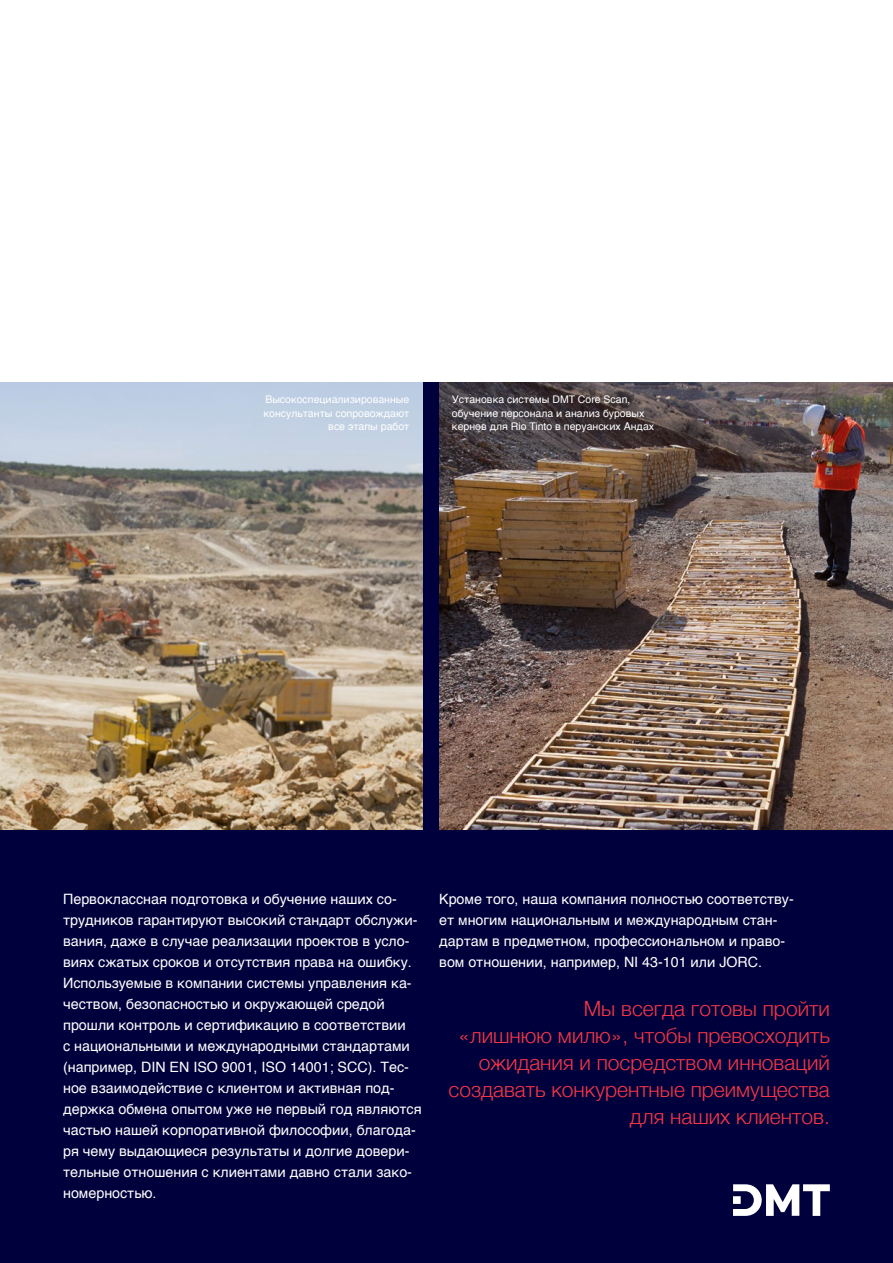
<style>
.page{position:relative;width:893px;height:1263px;background:#fff}
.page>*{position:absolute;margin:0;border:0;box-sizing:border-box;transform-origin:0 0}
.t1{font:300 21px/27px "Helvetica";color:#fa3746;text-align:right}
.t2{font:14.25px/21px "Helvetica";color:#fff}
.t3{font:10.5px/13.5px "Helvetica";color:#fff;text-align:right}
</style>
<div class="page">
<div style="left:0;top:383px;width:893px;height:880px;background:#00003c"></div>
<img style="left:439px;top:383px;width:454px;height:446px">
<img style="left:0;top:383px;width:422px;height:446px">
<svg style="left:733px;top:1184px;width:97px;height:32px"></svg>
<p class="t3" style="left:264px;top:393px;width:147px">Высокоспециализированные консультанты сопровождают все этапы работ</p>
<p class="t3" style="left:452px;top:393px;width:204px;text-align:left">Установка системы DMT Core Scan, обучение персонала и анализ буровых кернов для Rio Tinto в перуанских Андах</p>
<p class="t2" style="left:63px;top:889px;width:360px">Первоклассная подготовка и обучение наших со&shy;трудников гарантируют высокий стандарт обслужи&shy;вания, даже в случае реализации проектов в усло&shy;виях сжатых сроков и отсутствия права на ошибку.<br>Используемые в компании системы управления ка&shy;чеством, безопасностью и окружающей средой прошли контроль и сертификацию в соответствии<br>с национальными и международными стандартами (например, DIN EN ISO 9001, ISO 14001; SCC). Тес&shy;ное взаимодействие с клиентом и активная под&shy;держка обмена опытом уже не первый год являются частью нашей корпоративной философии, благода&shy;ря чему выдающиеся результаты и долгие довери&shy;тельные отношения с клиентами давно стали зако&shy;номерностью.</p>
<p class="t2" style="left:439px;top:889px;width:356px">Кроме того, наша компания полностью соответству&shy;ет многим национальным и международным стан&shy;дартам в предметном, профессиональном и право&shy;вом отношении, например, NI 43-101 или JORC.</p>
<h1 class="t1" style="left:448px;top:994px;width:383px">Мы всегда готовы пройти<br>«лишнюю милю», чтобы превосходить ожидания и посредством инноваций создавать конкурентные преимущества для наших клиентов.</h1>
</div>
